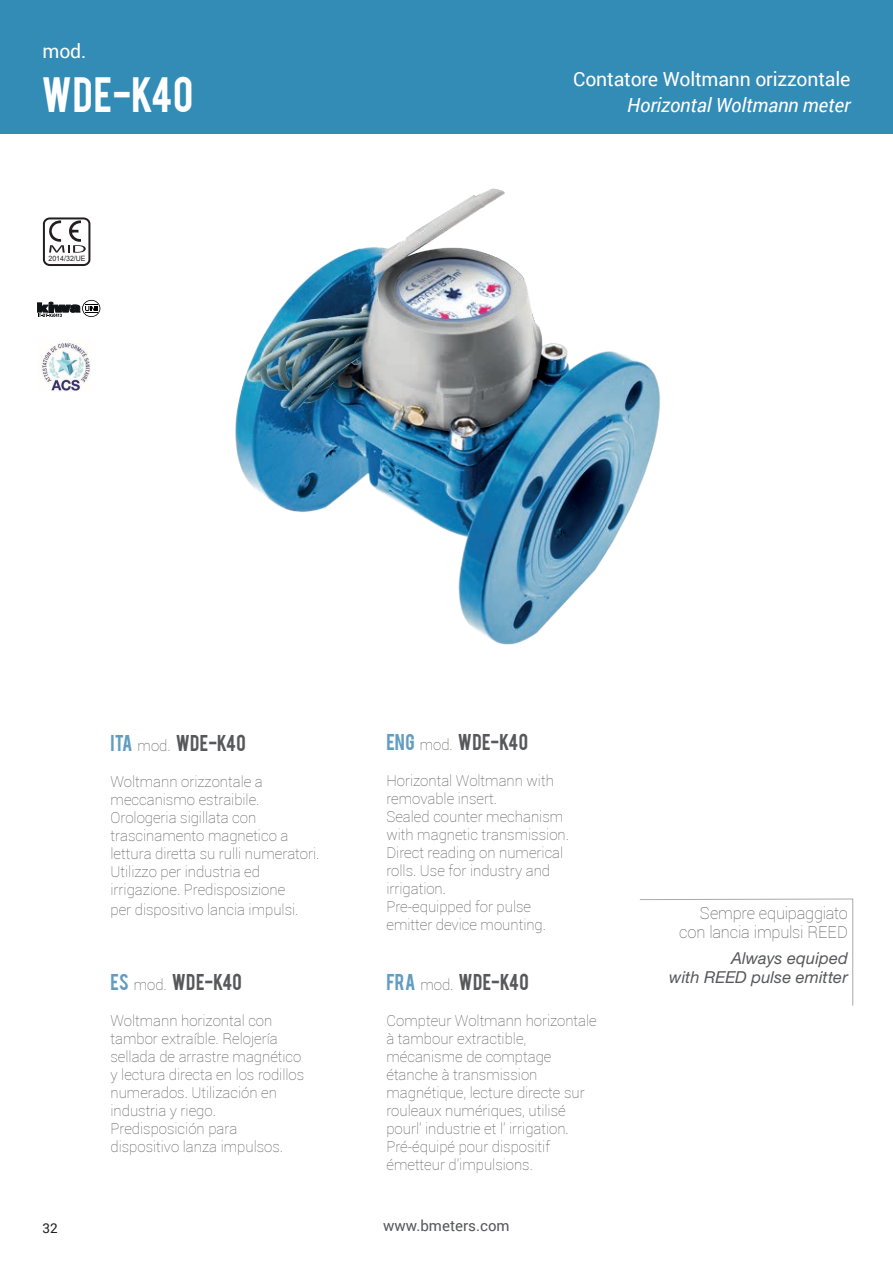
<style>
.page{position:relative;width:893px;height:1263px;background:#fff}
.page>*{position:absolute;margin:0;border:0;box-sizing:border-box;transform-origin:0 0}
.t1{font:39px "Bebas";letter-spacing:.02em;color:#fff}
.t2{font:19.5px "Roboto";letter-spacing:-.01em;color:#fff}
.t3{font:italic 19.5px "Roboto";letter-spacing:-.01em;color:#fff}
.t4{font:18px "Bebas";letter-spacing:.02em;color:#57585a}
.t5{font:100 16.5px/18.8px "Roboto";letter-spacing:-.015em;color:#57585a;text-align:right}
.t6{font:italic 16.5px/18.8px "Helvetica Neue LT Pro";letter-spacing:.005em;color:#57585a;text-align:right}
.t7{font:100 15px/18px "Roboto";color:#57585a}
.t8{font:15px "Roboto";color:#57585a}
.t9{font:13.5px "Roboto";color:#231f20}
.t10{font:7.35px "Arial";color:#231f20;scale:.96 1}
.s1{color:#629dc1}
.s2{font-family:"Roboto";font-weight:100;font-size:15px}
</style>
<div class="page">
<div style="left:0;top:0;width:893px;height:134px;background:#328cb6"></div>
<img style="left:235px;top:188px;width:426px;height:457px">
<div style="left:43px;top:217px;width:47px;height:49px;border:2px solid #231f20;border-radius:6px"></div>
<svg style="left:49px;top:220px;width:37px;height:33px"></svg>
<svg style="left:37px;top:300px;width:63px;height:17px"></svg>
<img style="left:40px;top:342px;width:51px;height:49px">
<svg style="left:639px;top:898px;width:214px;height:108px"></svg>
<h2 class="t2" style="left:43px;top:38px;width:45px">mod.</h2>
<h1 class="t1" style="left:41px;top:67px;width:153px">WDE-K40</h1>
<h2 class="t2" style="left:573px;top:66px;width:279px">Contatore Woltmann orizzontale</h2>
<h2 class="t3" style="left:627px;top:91px;width:225px">Horizontal Woltmann meter</h2>
<p class="t10" style="left:48px;top:253px;width:40px">2014/32/UE</p>
<p class="t9" style="left:43px;top:1218px;width:17px">32</p>
<p class="t4" style="left:111px;top:730px;width:137px"><span class="s1">ITA</span> <span class="s2">mod.</span> WDE-K40</p>
<p class="t7" style="left:111px;top:772px;width:210px">Woltmann orizzontale a meccanismo estraibile.<br>Orologeria sigillata con trascinamento magnetico a lettura diretta su rulli numeratori.<br>Utilizzo per industria ed irrigazione. Predisposizione</p>
<p class="t7" style="left:111px;top:900px;width:189px">per dispositivo lancia impulsi.</p>
<p class="t4" style="left:111px;top:969px;width:133px"><span class="s1">ES</span> <span class="s2">mod.</span> WDE-K40</p>
<p class="t7" style="left:111px;top:1011px;width:195px">Woltmann horizontal con tambor extraíble. Relojería sellada de arrastre magnético y lectura directa en los rodillos numerados. Utilización en industria y riego.<br>Predisposición para dispositivo lanza impulsos.</p>
<p class="t4" style="left:386px;top:728px;width:143px"><span class="s1">ENG</span> <span class="s2">mod.</span> WDE-K40</p>
<p class="t7" style="left:386px;top:771px;width:184px">Horizontal Woltmann with removable insert.<br>Sealed counter mechanism with magnetic transmission.<br>Direct reading on numerical rolls. Use for industry and irrigation.<br>Pre-equipped for pulse emitter device mounting.</p>
<p class="t4" style="left:386px;top:969px;width:144px"><span class="s1">FRA</span> <span class="s2">mod.</span> WDE-K40</p>
<p class="t7" style="left:386px;top:1011px;width:212px">Compteur Woltmann horizontale à tambour extractible, mécanisme de comptage étanche à transmission magnétique, lecture directe sur rouleaux numériques, utilisé pourl' industrie et l' irrigation.<br>Pré-équipé pour dispositif émetteur d'impulsions.</p>
<p class="t8" style="left:383px;top:1215px;width:128px">www.bmeters.com</p>
<p class="t5" style="left:679px;top:903px;width:170px">Sempre equipaggiato con lancia impulsi REED</p>
<p class="t6" style="left:669px;top:948px;width:180px">Always equiped<br>with REED pulse emitter</p>
</div>
